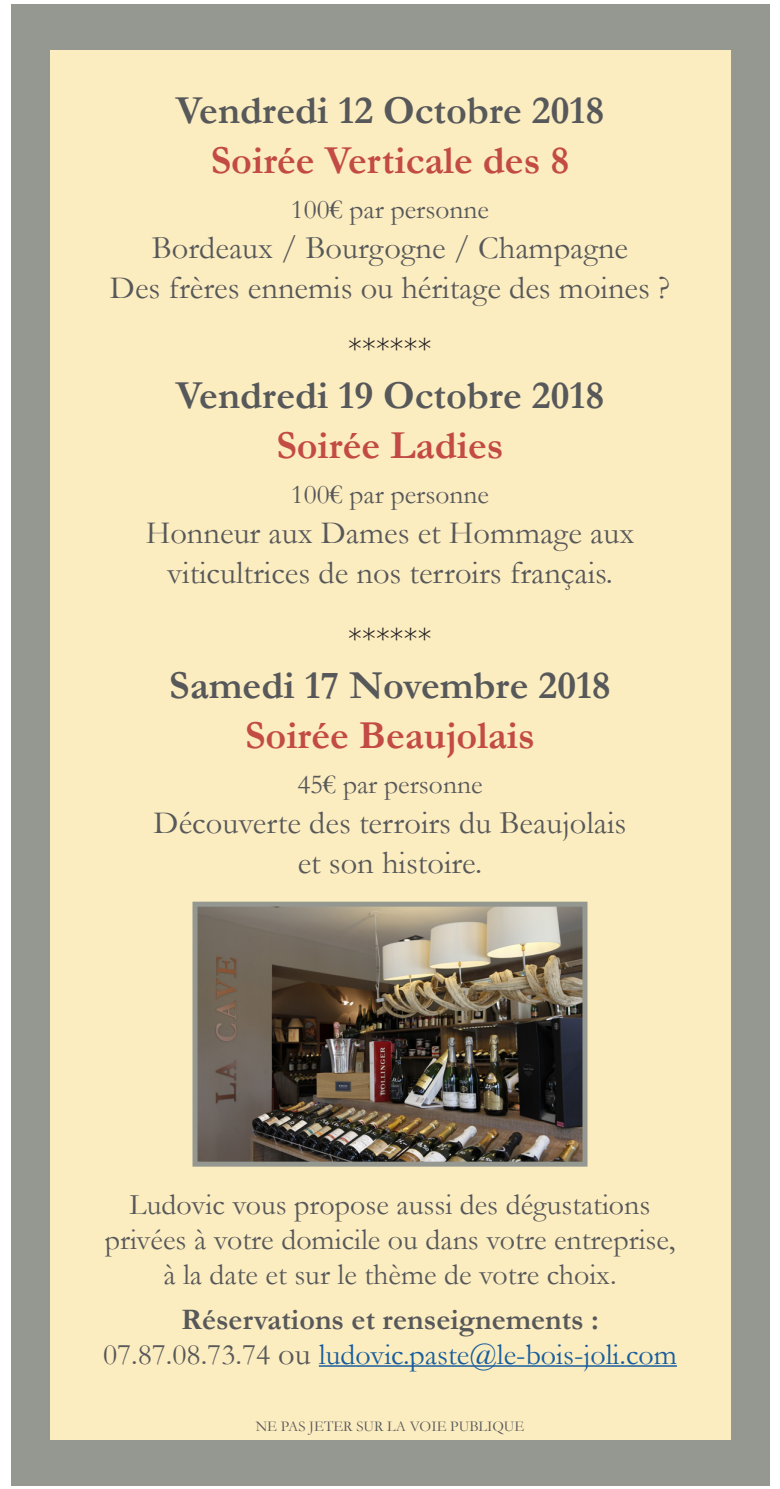
<style>
.page{position:relative;width:780px;height:1489px;background:#fff}
.page>*{position:absolute;margin:0;border:0;box-sizing:border-box;transform-origin:0 0}
.t1{font:700 40px "Garamond";color:#57585a}
.t2{font:700 40px "Garamond";color:#c34b45}
.t3{font:32.5px "Garamond";color:#57585a}
.t4{font:32.5px "Garamond";color:#231f20}
.t5{font:30px "Garamond";color:#57585a}
.t6{font:30px "Garamond";color:#175d9e}
.t7{font:700 30px "Garamond";color:#57585a}
.t8{font:27.5px "Garamond";color:#57585a}
.t9{font:15px "Garamond";color:#57585a}
.s1{color:#57585a}
.s2{font-size:32.5px;color:#57585a}
</style>
<div class="page">
<div style="left:11px;top:4px;width:758px;height:1481px;background:#949890"></div>
<div style="left:50px;top:50px;width:680px;height:1389px;background:#fcedc0"></div>
<hr style="left:319px;top:1365px;width:358px;height:1px;background:#175d9e">
<img style="left:198px;top:907px;width:383px;height:253px">
<div style="left:192px;top:901px;width:395px;height:265px;border:5px solid #949890"></div>
<p class="t1" style="left:176px;top:83px;width:429px">Vendredi 12 Octobre 2018</p>
<p class="t2" style="left:211px;top:133px;width:360px">Soirée Verticale des 8</p>
<p class="t8" style="left:291px;top:191px;width:199px">100€ par personne</p>
<p class="t3" style="left:152px;top:226px;width:478px">Bordeaux / Bourgogne / Champagne</p>
<p class="t3" style="left:110px;top:266px;width:561px">Des frères ennemis ou héritage des moines ?</p>
<p class="t4" style="left:348px;top:326px;width:85px">******</p>
<p class="t1" style="left:176px;top:368px;width:429px">Vendredi 19 Octobre 2018</p>
<p class="t2" style="left:276px;top:418px;width:229px">Soirée Ladies</p>
<p class="t8" style="left:291px;top:476px;width:199px">100€ par personne</p>
<p class="t3" style="left:146px;top:511px;width:490px">Honneur aux Dames et Hommage aux</p>
<p class="t3" style="left:167px;top:551px;width:447px">viticultrices de nos terroirs français.</p>
<p class="t4" style="left:348px;top:616px;width:85px">******</p>
<p class="t1" style="left:169px;top:658px;width:443px">Samedi 17 Novembre 2018</p>
<p class="t2" style="left:245px;top:708px;width:291px">Soirée Beaujolais</p>
<p class="t8" style="left:297px;top:766px;width:187px">45€ par personne</p>
<p class="t3" style="left:154px;top:801px;width:474px">Découverte des terroirs du Beaujolais</p>
<p class="t3" style="left:298px;top:841px;width:186px">et son histoire.</p>
<p class="t5" style="left:129px;top:1183px;width:522px">Ludovic vous propose aussi des dégustations</p>
<p class="t5" style="left:105px;top:1218px;width:572px">privées à votre domicile ou dans votre entreprise,</p>
<p class="t5" style="left:163px;top:1253px;width:455px">à la date et sur le thème de votre choix.</p>
<p class="t7" style="left:181px;top:1298px;width:419px">Réservations et renseignements :</p>
<p class="t6" style="left:103px;top:1333px;width:575px"><span class="s1">07.87.08.73.74</span> <span class="s2">ou</span> ludovic.paste@le-bois-joli.com</p>
<p class="t9" style="left:256px;top:1416px;width:270px">NE PAS JETER SUR LA VOIE PUBLIQUE</p>
</div>
